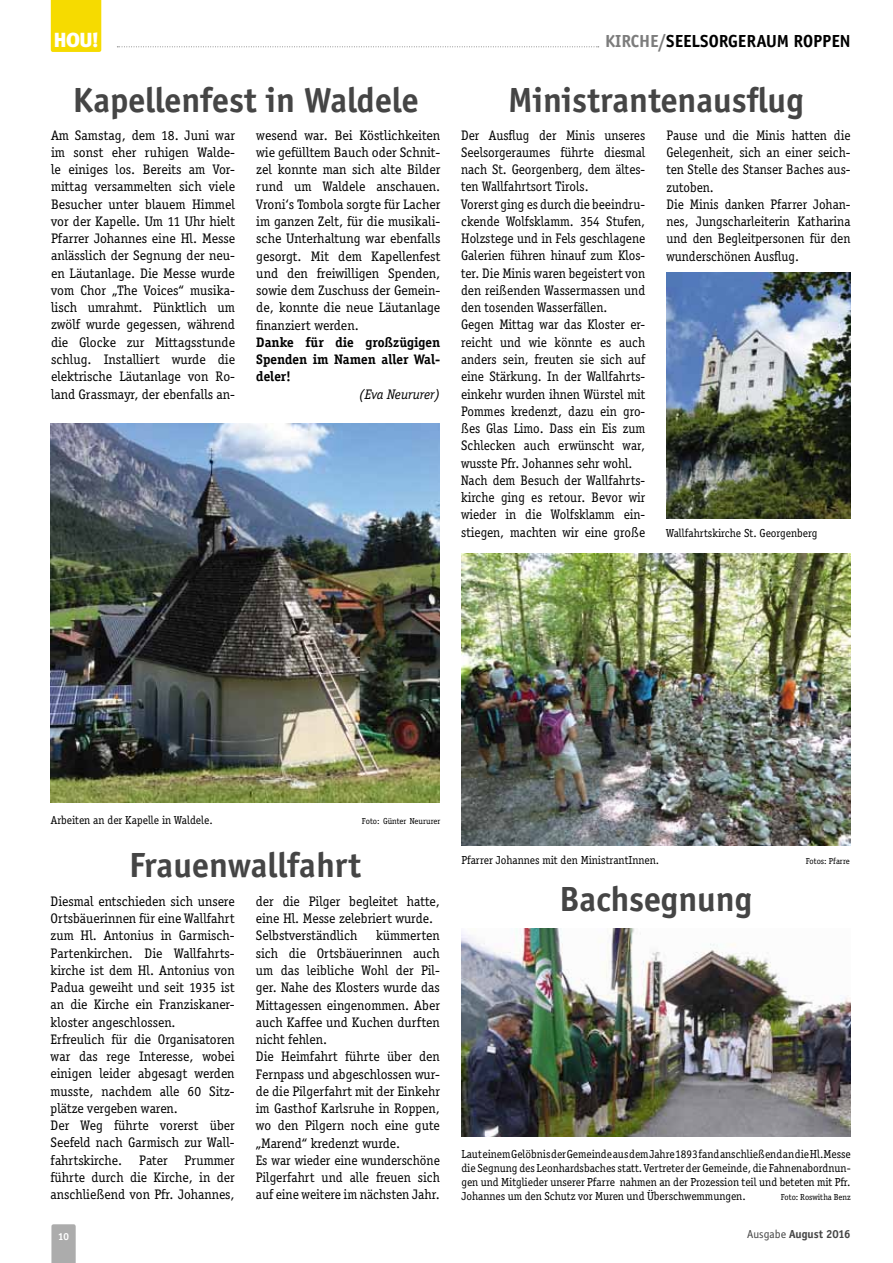
<style>
.page{position:relative;width:893px;height:1263px;background:#fff}
.page>*{position:absolute;margin:0;border:0;box-sizing:border-box;transform-origin:0 0}
.t1{font:700 36px "Officina Sans";color:#454545}
.t2{font:900 20.4px "Meta Plus";color:#fff}
.t3{font:700 18px "Officina Sans";color:#000}
.t4{font:14.25px/17.2px "Officina Serif";color:#000}
.t5{font:14.25px/17.2px "Officina Serif";color:#000;scale:.95 1}
.t6{font:700 14.25px/17.2px "Officina Serif";color:#000;text-align:justify}
.t7{font:italic 14.25px "Officina Serif";color:#000}
.t8{font:12px/14.2px "Officina Serif";color:#000;text-align:justify}
.t9{font:700 12px "Officina Sans";color:#454545}
.t10{font:700 10.5px "Officina Sans";color:#fff}
.t11{font:9px "Officina Serif";color:#000}
.s1{color:#7c7c7c}
.s2{font-weight:400}
</style>
<div class="page">
<svg style="left:51px;top:1224px;width:25px;height:39px"></svg>
<div style="left:51px;top:0;width:50px;height:52px;background:#f6db00"></div>
<svg style="left:117px;top:46px;width:482px;height:1px"></svg>
<img style="left:461px;top:929px;width:389px;height:207px">
<img style="left:51px;top:423px;width:389px;height:379px">
<img style="left:666px;top:272px;width:185px;height:247px">
<img style="left:461px;top:553px;width:389px;height:292px">
<h2 class="t2" style="left:53px;top:28px;width:47px">HOU!</h2>
<p class="t3" style="left:605px;top:30px;width:247px"><span class="s1">KIRCHE/</span>SEELSORGERAUM ROPPEN</p>
<h1 class="t1" style="left:73px;top:78px;width:347px">Kapellenfest in Waldele</h1>
<p class="t4" style="left:51px;top:126px;width:186px;text-align:justify">Am Samstag, dem 18. Juni war im sonst eher ruhigen Walde&shy;le einiges los. Bereits am Vor&shy;mittag versammelten sich viele Besucher unter blauem Himmel vor der Kapelle. Um 11 Uhr hielt Pfarrer Johannes eine Hl. Messe anlässlich der Segnung der neu&shy;en Läutanlage. Die Messe wurde vom Chor „The Voices“ musika&shy;lisch umrahmt. Pünktlich um zwölf wurde gegessen, während die Glocke zur Mittagsstunde schlug. Installiert wurde die elektrische Läutanlage von Ro&shy;land Grassmayr, der ebenfalls an-</p>
<p class="t4" style="left:256px;top:127px;width:186px;text-align:justify">wesend war. Bei Köstlichkeiten wie gefülltem Bauch oder Schnit&shy;zel konnte man sich alte Bilder rund um Waldele anschauen.<br>Vroni‘s Tombola sorgte für Lacher im ganzen Zelt, für die musikali&shy;sche Unterhaltung war ebenfalls gesorgt. Mit dem Kapellenfest und den freiwilligen Spenden, sowie dem Zuschuss der Gemein&shy;de, konnte die neue Läutanlage finanziert werden.</p>
<p class="t6" style="left:256px;top:333px;width:186px">Danke für die großzügigen Spenden im Namen aller Wal&shy;deler!</p>
<p class="t7" style="left:359px;top:386px;width:83px">(Eva Neururer)</p>
<h1 class="t1" style="left:508px;top:78px;width:297px">Ministrantenausflug</h1>
<p class="t5" style="left:461px;top:126px;width:195px">Der Ausflug der Minis unseres<br>Seelsorgeraumes führte diesmal nach St. Georgenberg, dem ältes&shy;ten Wallfahrtsort Tirols.<br>Vorerst ging es durch die beeindru&shy;ckende Wolfsklamm. 354 Stufen,<br>Holzstege und in Fels geschlagene<br>Galerien führen hinauf zum Klos&shy;ter. Die Minis waren begeistert von den reißenden Wassermassen und den tosenden Wasserfällen.<br>Gegen Mittag war das Kloster er&shy;reicht und wie könnte es auch anders sein, freuten sie sich auf eine Stärkung. In der Wallfahrts&shy;einkehr wurden ihnen Würstel mit<br>Pommes kredenzt, dazu ein gro&shy;ßes Glas Limo. Dass ein Eis zum<br>Schlecken auch erwünscht war, wusste Pfr. Johannes sehr wohl.<br>Nach dem Besuch der Wallfahrts&shy;kirche ging es retour. Bevor wir wieder in die Wolfsklamm ein&shy;stiegen, machten wir eine große</p>
<p class="t5" style="left:666px;top:127px;width:195px">Pause und die Minis hatten die<br>Gelegenheit, sich an einer seich&shy;ten Stelle des Stanser Baches aus&shy;zutoben.<br>Die Minis danken Pfarrer Johan&shy;nes, Jungscharleiterin Katharina und den Begleitpersonen für den wunderschönen Ausflug.</p>
<p class="t8" style="left:666px;top:525px;width:153px">Wallfahrtskirche St. Georgenberg</p>
<p class="t8" style="left:51px;top:813px;width:163px">Arbeiten an der Kapelle in Waldele.</p>
<p class="t11" style="left:362px;top:816px;width:80px">Foto: Günter Neururer</p>
<h1 class="t1" style="left:129px;top:844px;width:233px">Frauenwallfahrt</h1>
<p class="t4" style="left:51px;top:893px;width:186px">Diesmal entschieden sich unsere<br>Ortsbäuerinnen für eine Wallfahrt zum Hl. Antonius in Garmisch-<br>Partenkirchen. Die Wallfahrts&shy;kirche ist dem Hl. Antonius von<br>Padua geweiht und seit 1935 ist an die Kirche ein Franziskaner&shy;kloster angeschlossen.<br>Erfreulich für die Organisatoren war das rege Interesse, wobei einigen leider abgesagt werden musste, nachdem alle 60 Sitz&shy;plätze vergeben waren.<br>Der Weg führte vorerst über<br>Seefeld nach Garmisch zur Wall&shy;fahrtskirche. Pater Prummer führte durch die Kirche, in der anschließend von Pfr. Johannes,</p>
<p class="t4" style="left:256px;top:893px;width:186px">der die Pilger begleitet hatte, eine Hl. Messe zelebriert wurde.<br>Selbstverständlich</p>
<p class="t4" style="left:256px;top:927px;width:186px;text-indent:120px">kümmerten sich die Ortsbäuerinnen auch um das leibliche Wohl der Pil&shy;ger. Nahe des Klosters wurde das<br>Mittagessen eingenommen. Aber auch Kaffee und Kuchen durften nicht fehlen.<br>Die Heimfahrt führte über den<br>Fernpass und abgeschlossen wur&shy;de die Pilgerfahrt mit der Einkehr im Gasthof Karlsruhe in Roppen, wo den Pilgern noch eine gute „Marend“ kredenzt wurde.<br>Es war wieder eine wunderschöne<br>Pilgerfahrt und alle freuen sich auf eine weitere im nächsten Jahr.</p>
<p class="t8" style="left:461px;top:853px;width:199px">Pfarrer Johannes mit den MinistrantInnen.</p>
<p class="t11" style="left:806px;top:856px;width:45px">Fotos: Pfarre</p>
<h1 class="t1" style="left:559px;top:878px;width:194px">Bachsegnung</h1>
<p class="t8" style="left:461px;top:1146px;width:391px">Laut einem Gelöbnis der Gemeinde aus dem Jahre 1893 fand anschließend an die Hl.Messe die Segnung des Leonhardsbaches statt. Vertreter der Gemeinde, die Fahnenabordnun&shy;gen und Mitglieder unserer Pfarre nahmen an der Prozession teil und beteten mit Pfr.<br>Johannes um den Schutz vor Muren und Überschwemmungen.</p>
<p class="t11" style="left:781px;top:1192px;width:72px">Foto: Roswitha Benz</p>
<p class="t10" style="left:58px;top:1230px;width:12px">10</p>
<p class="t9" style="left:747px;top:1227px;width:105px"><span class="s2">Ausgabe</span> August 2016</p>
</div>
